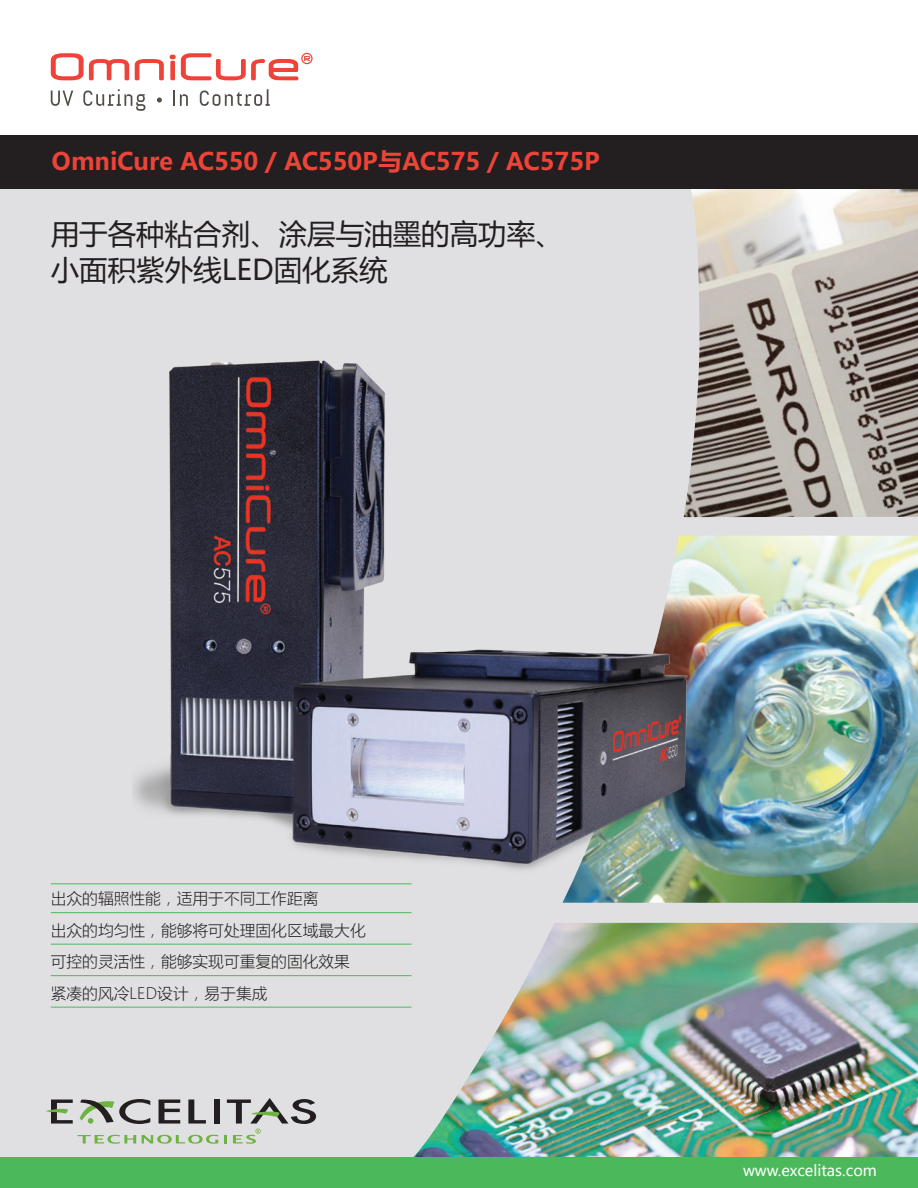
<style>
.page{position:relative;width:918px;height:1188px;background:#fff}
.page>*{position:absolute;margin:0;border:0;box-sizing:border-box;transform-origin:0 0}
.t1{font:28.5px/36px "Microsoft Ya Hei UI";color:#231f20}
.t2{font:700 24px "Microsoft Ya Hei UI";color:#ee4338}
.t3{font:15.75px "Microsoft Ya Hei UI Light";color:#231f20}
.t4{font:15px "Microsoft Ya Hei UI";color:#fff}
</style>
<div class="page">
<div style="left:0;top:183px;width:918px;height:1005px;background:#e0e0e2"></div>
<img style="left:377px;top:923px;width:541px;height:235px">
<img style="left:562px;top:536px;width:356px;height:367px">
<img style="left:691px;top:189px;width:227px;height:328px">
<div style="left:0;top:1158px;width:918px;height:30px;background:#4bb95b"></div>
<svg style="left:51px;top:53px;width:78px;height:27px"></svg>
<svg style="left:135px;top:59px;width:29px;height:21px"></svg>
<svg style="left:170px;top:53px;width:143px;height:27px"></svg>
<svg style="left:51px;top:91px;width:22px;height:15px"></svg>
<svg style="left:83px;top:89px;width:63px;height:22px"></svg>
<svg style="left:157px;top:98px;width:5px;height:5px"></svg>
<svg style="left:174px;top:91px;width:14px;height:15px"></svg>
<svg style="left:200px;top:89px;width:70px;height:17px"></svg>
<hr style="left:51px;top:883px;width:360px;height:1px;background:#4bb95b">
<hr style="left:51px;top:912px;width:360px;height:1px;background:#4bb95b">
<hr style="left:51px;top:944px;width:360px;height:1px;background:#4bb95b">
<hr style="left:51px;top:975px;width:360px;height:1px;background:#4bb95b">
<hr style="left:51px;top:1007px;width:360px;height:1px;background:#4bb95b">
<svg style="left:159px;top:1100px;width:21px;height:24px"></svg>
<svg style="left:188px;top:1100px;width:18px;height:24px"></svg>
<div style="left:214px;top:1100px;width:6px;height:24px;background:#231f20"></div>
<svg style="left:78px;top:1135px;width:58px;height:9px"></svg>
<svg style="left:142px;top:1135px;width:76px;height:9px"></svg>
<svg style="left:46px;top:1100px;width:27px;height:24px"></svg>
<svg style="left:80px;top:1099px;width:70px;height:25px"></svg>
<svg style="left:224px;top:1098px;width:92px;height:46px"></svg>
<div style="left:0;top:135px;width:918px;height:54px;background:#231f20"></div>
<img style="left:133px;top:321px;width:581px;height:569px">
<p class="t2" style="left:51px;top:145px;width:550px">OmniCure AC550 / AC550P与AC575 / AC575P</p>
<p class="t1" style="left:51px;top:215px;width:514px">用于各种粘合剂、涂层与油墨的高功率、小面积紫外线LED固化系统</p>
<p class="t3" style="left:51px;top:888px;width:269px">出众的辐照性能，适用于不同工作距离</p>
<p class="t3" style="left:51px;top:920px;width:316px">出众的均匀性，能够将可处理固化区域最大化</p>
<p class="t3" style="left:51px;top:951px;width:301px">可控的灵活性，能够实现可重复的固化效果</p>
<p class="t3" style="left:51px;top:983px;width:218px">紧凑的风冷LED设计，易于集成</p>
<p class="t4" style="left:743px;top:1160px;width:135px">www.excelitas.com</p>
</div>
